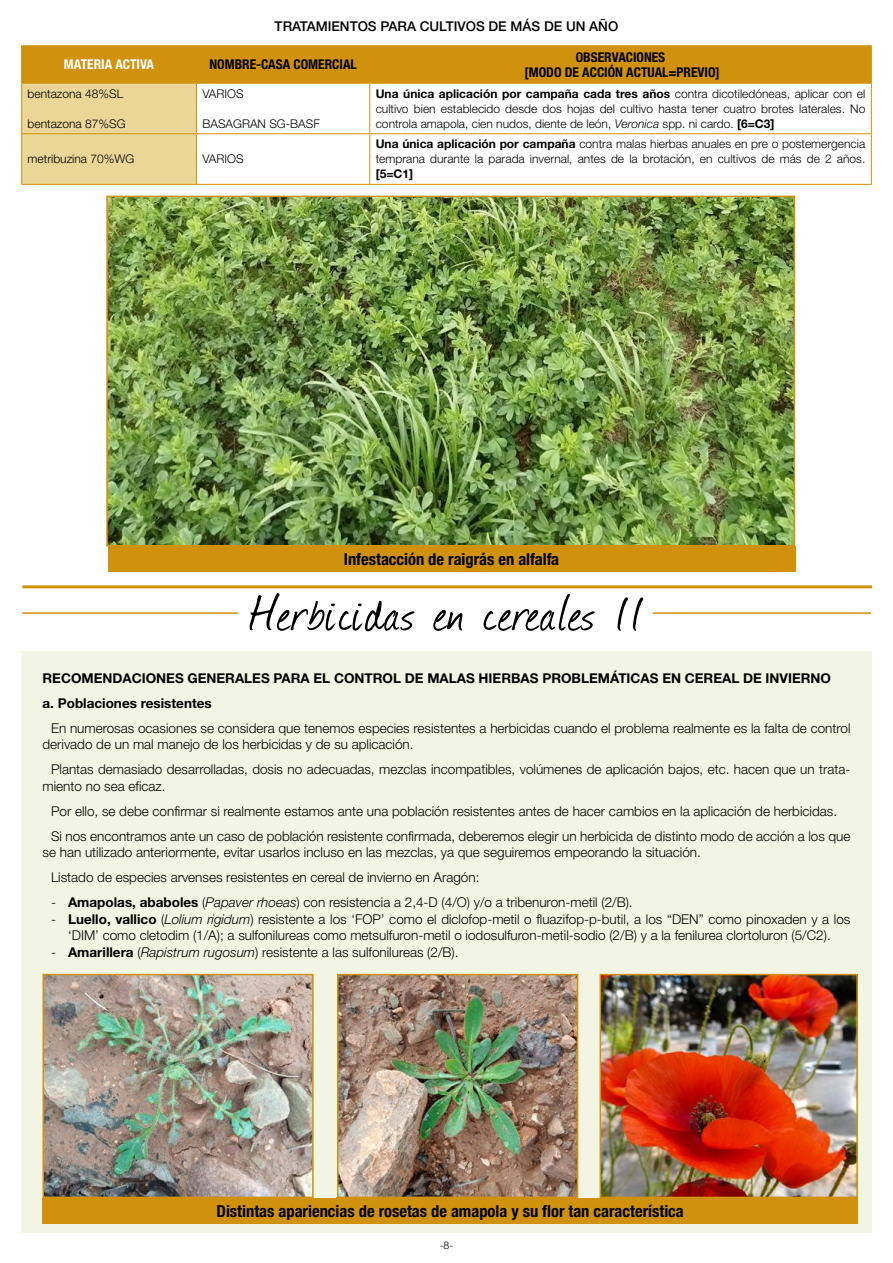
<style>
.page{position:relative;width:893px;height:1263px;background:#fff}
.page>*{position:absolute;margin:0;border:0;box-sizing:border-box;transform-origin:0 0}
.t1{font:60px "Journal";letter-spacing:.04em;color:#000}
.t2{font:700 condensed 16.5px "Helvetica Neue LT Std";color:#000}
.t3{font:300 13.5px/16.5px "Helvetica Neue LT Std";color:#000}
.t4{font:700 13.5px/25px "Helvetica Neue LT Std";color:#000}
.t5{font:700 condensed 13.5px/15px "Helvetica Neue LT Std";color:#000;text-align:center}
.t6{font:500 13.5px "Helvetica Neue LT Std";color:#000}
.t7{font:700 condensed 13.5px "Helvetica Neue LT Std";color:#fff}
.t8{font:300 12px/15px "Helvetica Neue LT Std";color:#000;text-align:justify}
.t9{font:700 12px "Helvetica Neue LT Std";color:#000}
.t10{font:300 10.5px "Helvetica Neue LT Std";color:#000}
.s1{font-weight:700}
.s2{font-style:italic}
</style>
<div class="page">
<div style="left:21px;top:652px;width:851px;height:581px;background:#f2f5e3"></div>
<svg style="left:22px;top:46px;width:849px;height:138px"></svg>
<hr style="left:21px;top:45px;width:175px;height:1px;background:#d0910d">
<hr style="left:21px;top:46px;width:1px;height:37px;background:#d0910d">
<hr style="left:196px;top:45px;width:174px;height:1px;background:#d0910d">
<hr style="left:196px;top:46px;width:1px;height:37px;background:#d0910d">
<hr style="left:370px;top:45px;width:502px;height:1px;background:#d0910d">
<hr style="left:369px;top:46px;width:1px;height:37px;background:#d0910d">
<hr style="left:871px;top:46px;width:1px;height:37px;background:#d0910d">
<hr style="left:21px;top:83px;width:175px;height:1px;background:#d0910d">
<hr style="left:21px;top:84px;width:1px;height:49px;background:#d0910d">
<hr style="left:196px;top:83px;width:174px;height:1px;background:#d0910d">
<hr style="left:196px;top:84px;width:1px;height:49px;background:#d0910d">
<hr style="left:370px;top:83px;width:502px;height:1px;background:#d0910d">
<hr style="left:369px;top:84px;width:1px;height:49px;background:#d0910d">
<hr style="left:871px;top:84px;width:1px;height:49px;background:#d0910d">
<hr style="left:21px;top:133px;width:175px;height:1px;background:#d0910d">
<hr style="left:21px;top:134px;width:1px;height:50px;background:#d0910d">
<hr style="left:196px;top:133px;width:174px;height:1px;background:#d0910d">
<hr style="left:196px;top:134px;width:1px;height:50px;background:#d0910d">
<hr style="left:370px;top:133px;width:502px;height:1px;background:#d0910d">
<hr style="left:369px;top:134px;width:1px;height:50px;background:#d0910d">
<hr style="left:871px;top:134px;width:1px;height:50px;background:#d0910d">
<hr style="left:21px;top:184px;width:175px;height:1px;background:#d0910d">
<hr style="left:196px;top:184px;width:174px;height:1px;background:#d0910d">
<hr style="left:370px;top:184px;width:502px;height:1px;background:#d0910d">
<img style="left:109px;top:199px;width:683px;height:344px">
<div style="left:106px;top:196px;width:689px;height:350px;border:2px solid #d0910d"></div>
<img style="left:46px;top:977px;width:265px;height:218px">
<div style="left:43px;top:974px;width:271px;height:224px;border:2px solid #d0910d"></div>
<img style="left:340px;top:977px;width:235px;height:218px">
<div style="left:337px;top:974px;width:241px;height:224px;border:2px solid #d0910d"></div>
<img style="left:603px;top:977px;width:252px;height:218px">
<div style="left:600px;top:974px;width:258px;height:224px;border:2px solid #d0910d"></div>
<div style="left:108px;top:546px;width:687px;height:26px;background:#d0910d"></div>
<div style="left:43px;top:1198px;width:815px;height:26px;background:#d0910d"></div>
<hr style="left:22px;top:585px;width:850px;height:3px;background:#d0910d">
<hr style="left:22px;top:612px;width:216px;height:2px;background:#d0910d">
<hr style="left:653px;top:612px;width:218px;height:2px;background:#d0910d">
<p class="t6" style="left:275px;top:18px;width:345px">TRATAMIENTOS PARA CULTIVOS DE MÁS DE UN AÑO</p>
<p class="t7" style="left:64px;top:56px;width:92px">MATERIA ACTIVA</p>
<p class="t5" style="left:209px;top:57px;width:149px">NOMBRE-CASA COMERCIAL</p>
<p class="t5" style="left:524px;top:49px;width:197px">OBSERVACIONES<br>[MODO DE ACCIÓN ACTUAL=PREVIO]</p>
<p class="t8" style="left:28px;top:86px;width:97px">bentazona 48%SL</p>
<p class="t8" style="left:28px;top:116px;width:100px">bentazona 87%SG</p>
<p class="t8" style="left:202px;top:86px;width:43px">VARIOS</p>
<p class="t8" style="left:202px;top:116px;width:119px">BASAGRAN SG-BASF</p>
<p class="t8" style="left:376px;top:86px;width:491px"><span class="s1">Una única aplicación por campaña cada tres años</span> contra dicotiledóneas, aplicar con el cultivo bien establecido desde dos hojas del cultivo hasta tener cuatro brotes laterales. No controla amapola, cien nudos, diente de león, <span class="s2">Veronica</span> spp. ni cardo. <span class="s1">[6=C3]</span></p>
<p class="t8" style="left:28px;top:151px;width:108px">metribuzina 70%WG</p>
<p class="t8" style="left:202px;top:151px;width:43px">VARIOS</p>
<p class="t8" style="left:376px;top:136px;width:491px"><span class="s1">Una única aplicación por campaña</span> contra malas hierbas anuales en pre o postemergencia temprana durante la parada invernal, antes de la brotación, en cultivos de más de 2 años.</p>
<p class="t9" style="left:376px;top:167px;width:39px">[5=C1]</p>
<p class="t2" style="left:344px;top:549px;width:217px">Infestacción de raigrás en alfalfa</p>
<h1 class="t1" style="left:251px;top:572px;width:393px">Herbicidas en cereales II</h1>
<p class="t4" style="left:43px;top:665px;width:790px">RECOMENDACIONES GENERALES PARA EL CONTROL DE MALAS HIERBAS PROBLEMÁTICAS EN CEREAL DE INVIERNO a. Poblaciones resistentes</p>
<p class="t3" style="left:43px;top:719px;width:809px;text-indent:9px">En numerosas ocasiones se considera que tenemos especies resistentes a herbicidas cuando el problema realmente es la falta de control derivado de un mal manejo de los herbicidas y de su aplicación.</p>
<p class="t3" style="left:43px;top:761px;width:809px;text-indent:9px">Plantas demasiado desarrolladas, dosis no adecuadas, mezclas incompatibles, volúmenes de aplicación bajos, etc. hacen que un trata&shy;miento no sea eficaz.</p>
<p class="t3" style="left:51px;top:798px;width:801px;line-height:25px">Por ello, se debe confirmar si realmente estamos ante una población resistentes antes de hacer cambios en la aplicación de herbicidas.<br>Si nos encontramos ante un caso de población resistente confirmada, deberemos elegir un herbicida de distinto modo de acción a los que</p>
<p class="t3" style="left:51px;top:839px;width:651px;line-height:25px;text-indent:-9px">se han utilizado anteriormente, evitar usarlos incluso en las mezclas, ya que seguiremos empeorando la situación.<br>Listado de especies arvenses resistentes en cereal de invierno en Aragón:</p>
<p class="t3" style="left:51px;top:894px;width:583px">- <span class="s1">Amapolas, ababoles</span> (<span class="s2">Papaver rhoeas</span>) con resistencia a 2,4-D (4/O) y/o a tribenuron-metil (2/B).</p>
<p class="t3" style="left:51px;top:910px;width:801px;text-align:center">- <span class="s1">Luello, vallico</span> (<span class="s2">Lolium rigidum</span>) resistente a los ‘FOP’ como el diclofop-metil o fluazifop-p-butil, a los “DEN” como pinoxaden y a los ‘DIM’ como cletodim (1/A); a sulfonilureas como metsulfuron-metil o iodosulfuron-metil-sodio (2/B) y a la fenilurea clortoluron (5/C2).</p>
<p class="t3" style="left:51px;top:943px;width:409px">- <span class="s1">Amarillera</span> (<span class="s2">Rapistrum rugosum</span>) resistente a las sulfonilureas (2/B).</p>
<p class="t2" style="left:217px;top:1201px;width:469px">Distintas apariencias de rosetas de amapola y su flor tan característica</p>
<p class="t10" style="left:440px;top:1239px;width:15px">-8-</p>
</div>
